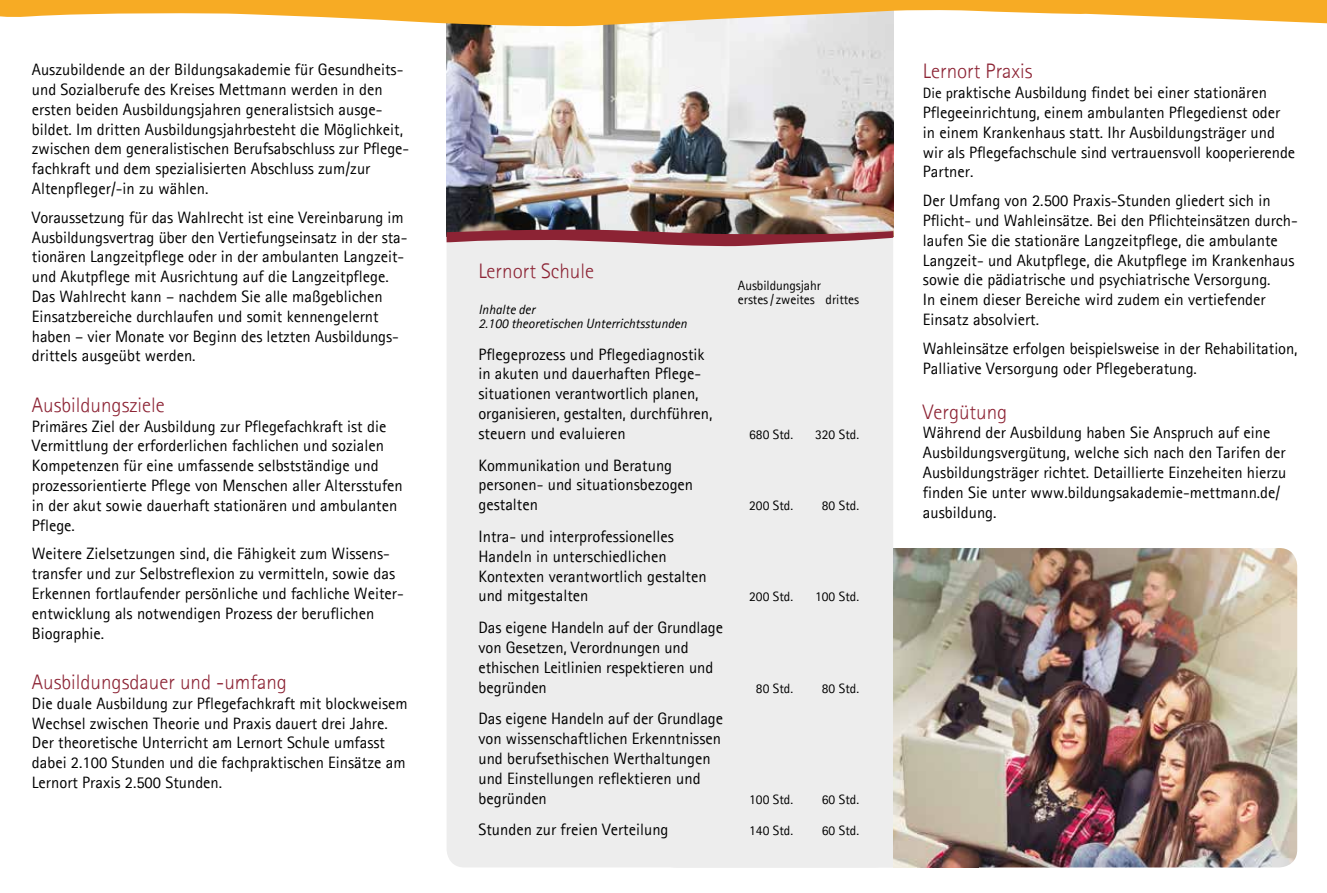
<style>
.page{position:relative;width:1327px;height:893px;background:#fff}
.page>*{position:absolute;margin:0;border:0;box-sizing:border-box;transform-origin:0 0}
.t1{font:300 21px "Agfa Rotis Sans Serif";color:#8c2334}
.t2{font:16.5px/19.8px "Agfa Rotis Sans Serif";color:#000}
.t3{font:13.5px/13.5px "Agfa Rotis Sans Serif";color:#000}
.t4{font:italic 13.5px/13.5px "Agfa Rotis Sans Serif";color:#000}
.s1{font-size:15px}
</style>
<div class="page">
<div style="left:446px;top:191px;width:447px;height:676px;background:#ededed;border-radius:18px"></div>
<img style="left:446px;top:26px;width:447px;height:203px">
<img style="left:978px;top:548px;width:319px;height:319px">
<img style="left:893px;top:548px;width:85px;height:319px">
<svg style="left:446px;top:229px;width:447px;height:17px"></svg>
<svg style="left:0;top:0;width:1327px;height:26px"></svg>
<p class="t2" style="left:32px;top:59px;width:379px">Auszubildende an der Bildungsakademie für Gesundheits&shy;und Sozialberufe des Kreises Mettmann werden in den ersten beiden Ausbildungsjahren generalistsich ausge&shy;bildet. Im dritten Ausbildungsjahrbesteht die Möglichkeit, zwischen dem generalistischen Berufsabschluss zur Pflege&shy;fachkraft und dem spezialisierten Abschluss zum/zur Altenpfleger/-in zu wählen.</p>
<p class="t2" style="left:32px;top:207px;width:377px">Voraussetzung für das Wahlrecht ist eine Vereinbarung im Ausbildungsvertrag über den Vertiefungseinsatz in der sta&shy;tionären Langzeitpflege oder in der ambulanten Langzeit&shy;und Akutpflege mit Ausrichtung auf die Langzeitpflege.<br>Das Wahlrecht kann – nachdem Sie alle maßgeblichen Einsatzbereiche durchlaufen und somit kennengelernt haben – vier Monate vor Beginn des letzten Ausbildungs&shy;drittels ausgeübt werden.</p>
<p class="t1" style="left:32px;top:392px;width:134px">Ausbildungsziele</p>
<p class="t2" style="left:32px;top:416px;width:372px">Primäres Ziel der Ausbildung zur Pflegefachkraft ist die Vermittlung der erforderlichen fachlichen und sozialen Kompetenzen für eine umfassende selbstständige und prozessorientierte Pflege von Menschen aller Altersstufen in der akut sowie dauerhaft stationären und ambulanten Pflege.</p>
<p class="t2" style="left:32px;top:544px;width:373px">Weitere Zielsetzungen sind, die Fähigkeit zum Wissens&shy;transfer und zur Selbstreflexion zu vermitteln, sowie das Erkennen fortlaufender persönliche und fachliche Weiter&shy;entwicklung als notwendigen Prozess der beruflichen Biographie.</p>
<p class="t1" style="left:32px;top:669px;width:257px">Ausbildungsdauer und -umfang</p>
<p class="t2" style="left:32px;top:693px;width:377px">Die duale Ausbildung zur Pflegefachkraft mit blockweisem Wechsel zwischen Theorie und Praxis dauert drei Jahre.<br>Der theoretische Unterricht am Lernort Schule umfasst dabei 2.100 Stunden und die fachpraktischen Einsätze am Lernort Praxis 2.500 Stunden.</p>
<p class="t1" style="left:478px;top:259px;width:117px">Lernort Schule</p>
<p class="t4" style="left:478px;top:303px;width:210px">Inhalte der<br>2.100 theoretischen Unterrichtsstunden</p>
<p class="t2" style="left:478px;top:344px;width:236px">Pflegeprozess und Pflegediagnostik in akuten und dauerhaften Pflege&shy;situationen verantwortlich planen, organisieren, gestalten, durchführen, steuern und evaluieren</p>
<p class="t2" style="left:478px;top:455px;width:216px">Kommunikation und Beratung personen- und situationsbezogen gestalten</p>
<p class="t2" style="left:478px;top:526px;width:230px">Intra- und interprofessionelles<br>Handeln in unterschiedlichen<br>Kontexten verantwortlich gestalten und mitgestalten</p>
<p class="t2" style="left:478px;top:617px;width:246px">Das eigene Handeln auf der Grundlage von Gesetzen, Verordnungen und ethischen Leitlinien respektieren und begründen</p>
<p class="t2" style="left:478px;top:709px;width:246px">Das eigene Handeln auf der Grundlage von wissenschaftlichen Erkenntnissen und berufsethischen Werthaltungen und Einstellungen reflektieren und begründen</p>
<p class="t3" style="left:738px;top:279px;width:123px">Ausbildungsjahr erstes/ zweites drittes</p>
<p class="t3" style="left:749px;top:427px;width:45px">680 Std.</p>
<p class="t3" style="left:815px;top:427px;width:45px">320 Std.</p>
<p class="t3" style="left:749px;top:499px;width:45px">200 Std.</p>
<p class="t3" style="left:822px;top:499px;width:39px">80 Std.</p>
<p class="t3" style="left:749px;top:590px;width:45px">200 Std.</p>
<p class="t3" style="left:815px;top:590px;width:45px">100 Std.</p>
<p class="t3" style="left:756px;top:681px;width:39px">80 Std.</p>
<p class="t3" style="left:822px;top:681px;width:39px">80 Std.</p>
<p class="t3" style="left:749px;top:792px;width:45px">100 Std.</p>
<p class="t3" style="left:822px;top:792px;width:39px">60 Std.</p>
<p class="t2" style="left:478px;top:820px;width:191px">Stunden zur freien Verteilung</p>
<p class="t3" style="left:749px;top:824px;width:45px">140 Std.</p>
<p class="t3" style="left:822px;top:824px;width:39px">60 Std.</p>
<p class="t1" style="left:923px;top:59px;width:111px">Lernort Praxis</p>
<p class="t2" style="left:923px;top:82px;width:374px"><span class="s1">Die p</span>raktische Ausbildung findet bei einer stationären Pflegeeinrichtung, einem ambulanten Pflegedienst oder in einem Krankenhaus statt. Ihr Ausbildungsträger und wir als Pflegefachschule sind vertrauensvoll kooperierende Partner.</p>
<p class="t2" style="left:923px;top:190px;width:376px">Der Umfang von 2.500 Praxis-Stunden gliedert sich in Pflicht- und Wahleinsätze. Bei den Pflichteinsätzen durch&shy;laufen Sie die stationäre Langzeitpflege, die ambulante Langzeit- und Akutpflege, die Akutpflege im Krankenhaus sowie die pädiatrische und psychiatrische Versorgung.<br>In einem dieser Bereiche wird zudem ein vertiefender Einsatz absolviert.</p>
<p class="t2" style="left:923px;top:338px;width:376px">Wahleinsätze erfolgen beispielsweise in der Rehabilitation,<br>Palliative Versorgung oder Pflegeberatung.</p>
<p class="t1" style="left:923px;top:399px;width:86px">Vergütung</p>
<p class="t2" style="left:923px;top:423px;width:365px">Während der Ausbildung haben Sie Anspruch auf eine Ausbildungsvergütung, welche sich nach den Tarifen der Ausbildungsträger richtet. Detaillierte Einzeheiten hierzu finden Sie unter www.bildungsakademie-mettmann.de/ ausbildung.</p>
</div>
